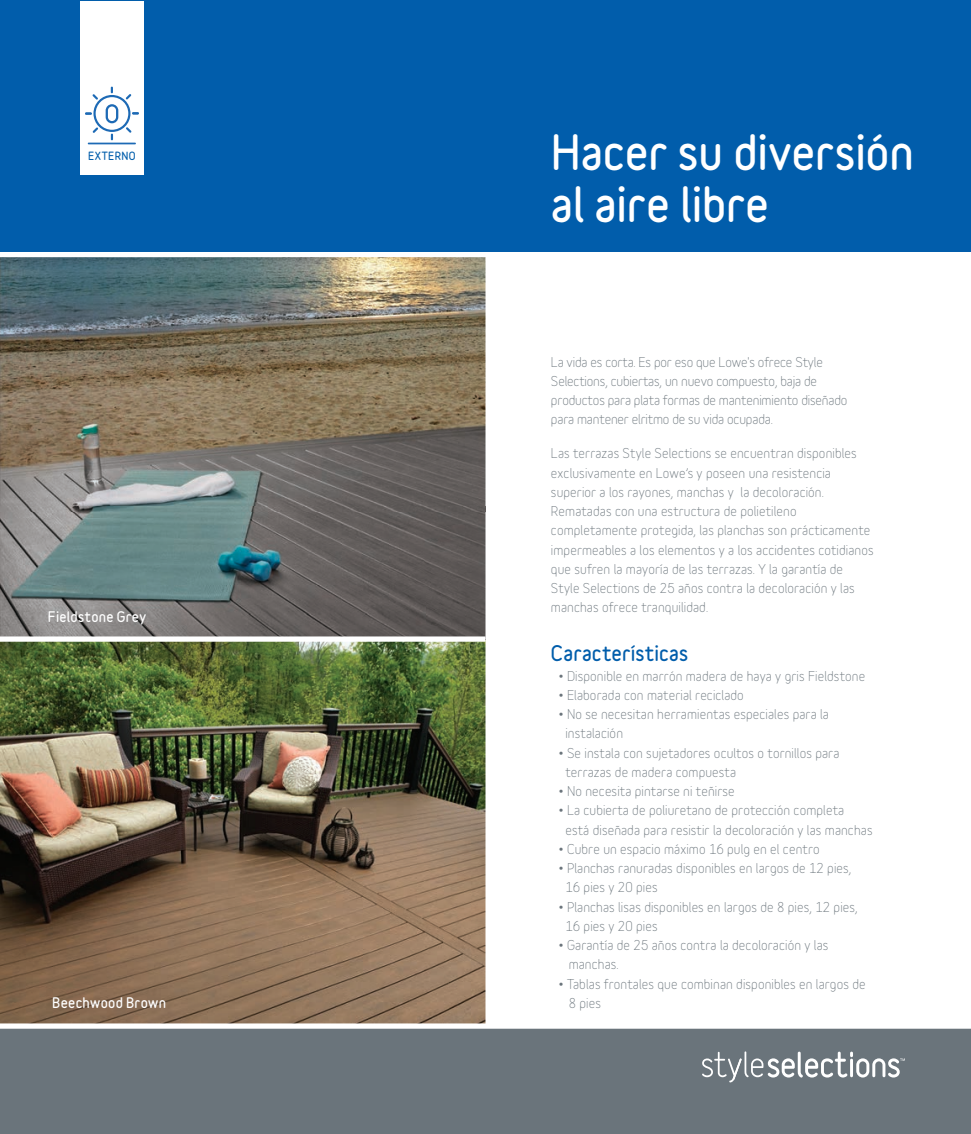
<style>
.page{position:relative;width:971px;height:1134px;background:#fff}
.page>*{position:absolute;margin:0;border:0;box-sizing:border-box;transform-origin:0 0}
.t1{font:900 43.75px/52.5px "Variable";letter-spacing:-.005em;color:#fff}
.t2{font:900 19.25px "Variable";letter-spacing:.015em;color:#015dab}
.t3{font:13.12px/19.2px "Variable";letter-spacing:.01em;color:#6a747b}
.t4{font:13.12px/19.2px "Variable";letter-spacing:-.01em;color:#6a747b}
.t5{font:900 13.12px "Variable";letter-spacing:.025em;color:#fff}
.t6{font:900 10.15px "Variable";letter-spacing:.05em;color:#015dab}
</style>
<div class="page">
<div style="left:0;top:0;width:970px;height:251px;background:#015dab"></div>
<div style="left:80px;top:1px;width:64px;height:174px;background:#fff"></div>
<hr style="left:88px;top:143px;width:48px;height:1px;background:#1d6ab5">
<svg style="left:85px;top:87px;width:54px;height:53px"></svg>
<div style="left:0;top:1029px;width:970px;height:105px;background:#6a747b"></div>
<svg style="left:702px;top:1051px;width:202px;height:31px"></svg>
<img style="left:0;top:257px;width:485px;height:766px">
<img style="left:0;top:507px;width:485px;height:5px">
<div style="left:0;top:636px;width:485px;height:6px;background:#fff"></div>
<p class="t6" style="left:88px;top:149px;width:49px">EXTERNO</p>
<p class="t5" style="left:48px;top:609px;width:100px">Fieldstone Grey</p>
<p class="t5" style="left:52px;top:995px;width:115px">Beechwood Brown</p>
<h1 class="t1" style="left:551px;top:125px;width:364px">Hacer su diversión al aire libre</h1>
<p class="t4" style="left:551px;top:352px;width:298px">La vida es corta. Es por eso que Lowe's ofrece Style Selections, cubiertas, un nuevo compuesto, baja de productos para plata formas de mantenimiento diseñado para mantener elritmo de su vida ocupada.</p>
<p class="t3" style="left:551px;top:444px;width:324px">Las terrazas Style Selections se encuentran disponibles exclusivamente en Lowe’s y poseen una resistencia superior a los rayones, manchas y la decoloración.<br>Rematadas con una estructura de polietileno completamente protegida, las planchas son prácticamente impermeables a los elementos y a los accidentes cotidianos que sufren la mayoría de las terrazas. Y la garantía de Style Selections de 25 años contra la decoloración y las manchas ofrece tranquilidad.</p>
<h2 class="t2" style="left:551px;top:641px;width:139px">Características</h2>
<p class="t3" style="left:558px;top:666px;width:308px">• Disponible en marrón madera de haya y gris Fieldstone</p>
<p class="t3" style="left:558px;top:685px;width:186px">• Elaborada con material reciclado</p>
<p class="t3" style="left:565px;top:704px;width:265px;text-indent:-7px">• No se necesitan herramientas especiales para la instalación</p>
<p class="t3" style="left:565px;top:743px;width:275px;text-indent:-7px">• Se instala con sujetadores ocultos o tornillos para terrazas de madera compuesta</p>
<p class="t3" style="left:558px;top:781px;width:177px">• No necesita pintarse ni teñirse</p>
<p class="t3" style="left:565px;top:801px;width:308px;text-indent:-7px">• La cubierta de poliuretano de protección completa<br>está diseñada para resistir la decoloración y las manchas</p>
<p class="t3" style="left:558px;top:839px;width:262px">• Cubre un espacio máximo 16 pulg en el centro</p>
<p class="t3" style="left:565px;top:858px;width:287px;text-indent:-7px">• Planchas ranuradas disponibles en largos de 12 pies,<br>16 pies y 20 pies</p>
<p class="t3" style="left:565px;top:897px;width:294px;text-indent:-7px">• Planchas lisas disponibles en largos de 8 pies, 12 pies,<br>16 pies y 20 pies</p>
<p class="t3" style="left:568px;top:935px;width:261px;text-indent:-10px">• Garantía de 25 años contra la decoloración y las manchas.</p>
<p class="t3" style="left:568px;top:974px;width:298px;text-indent:-10px">• Tablas frontales que combinan disponibles en largos de<br>8 pies</p>
</div>
